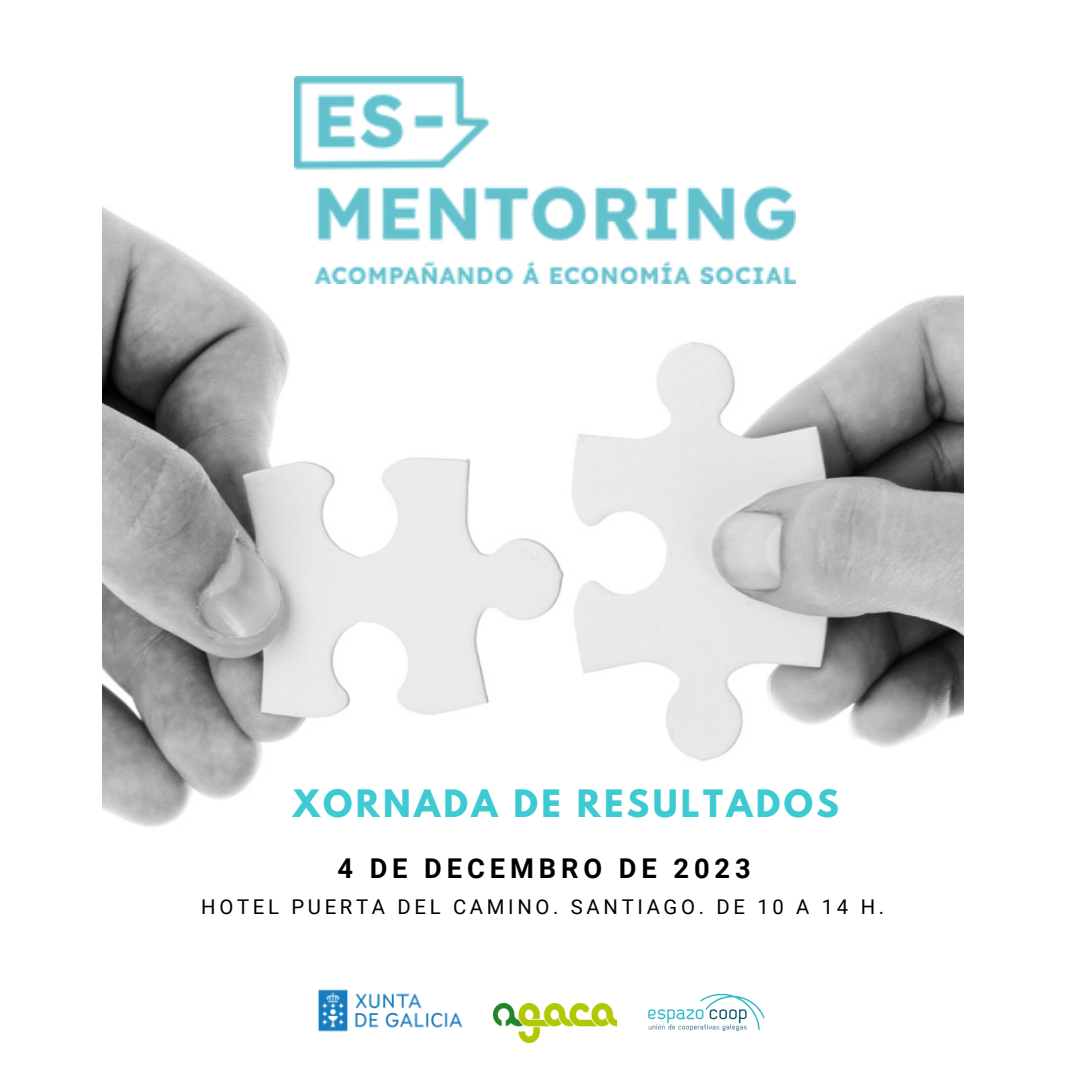
<style>
.page{position:relative;width:1077px;height:1077px;background:#fff}
.page>*{position:absolute;margin:0;border:0;box-sizing:border-box;transform-origin:0 0}
.t1{font:700 33.6px "League Spartan";letter-spacing:.1em;color:#3ecad2}
.t2{font:700 27.2px "Roboto";letter-spacing:.18em;color:#000}
.t3{font:20.4px "Roboto";letter-spacing:.18em;color:#000}
</style>
<div class="page">
<img style="left:102px;top:76px;width:861px;height:944px">
<img style="left:295px;top:76px;width:501px;height:207px">
<img style="left:308px;top:983px;width:168px;height:49px">
<img style="left:634px;top:983px;width:141px;height:49px">
<img style="left:494px;top:1004px;width:123px;height:39px">
<p class="t1" style="left:293px;top:786px;width:548px">XORNADA DE RESULTADOS</p>
<p class="t2" style="left:337px;top:852px;width:415px">4 DE DECEMBRO DE 2023</p>
<p class="t3" style="left:201px;top:895px;width:684px">HOTEL PUERTA DEL CAMINO. SANTIAGO. DE 10 A 14 H.</p>
</div>
